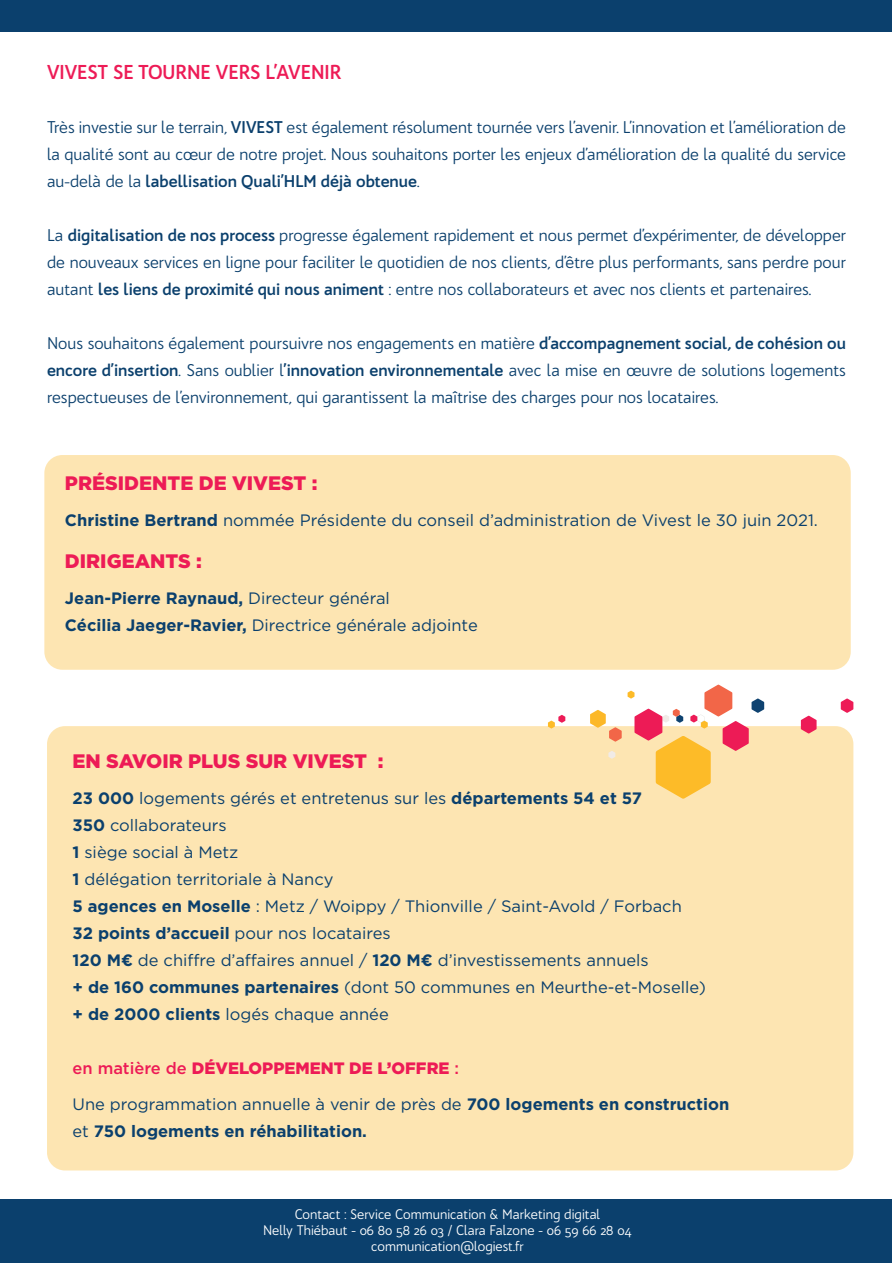
<style>
.page{position:relative;width:893px;height:1263px;background:#fff}
.page>*{position:absolute;margin:0;border:0;box-sizing:border-box;transform-origin:0 0}
.t1{font:900 19.5px "Gotham";color:#ed1b56}
.t2{font:700 19.5px "Bw Quinta Pro";color:#ed1b56}
.t3{font:16.5px/27px "Bw Quinta Pro";color:#0b406d;text-align:justify}
.t4{font:16.5px/27px "Gotham";color:#0b406d}
.t5{font:700 16.5px "Gotham";color:#0b406d}
.t6{font:13.5px/16.2px "Bw Quinta Pro";color:#fff;text-align:center}
.s1{font-weight:700}
.s2{font-weight:500;color:#ed1b56}
.s3{font-weight:900;color:#ed1b56}
.s4{font-weight:400}
</style>
<div class="page">
<div style="left:1px;top:1200px;width:891px;height:63px;background:#0b406d"></div>
<div style="left:1px;top:0;width:891px;height:32px;background:#0b406d"></div>
<div style="left:47px;top:726px;width:806px;height:444px;background:#fde5b2;border-radius:18px"></div>
<svg style="left:841px;top:698px;width:12px;height:15px"></svg>
<svg style="left:590px;top:710px;width:32px;height:32px"></svg>
<svg style="left:548px;top:715px;width:17px;height:13px"></svg>
<svg style="left:801px;top:716px;width:15px;height:17px"></svg>
<svg style="left:628px;top:685px;width:136px;height:114px"></svg>
<svg style="left:608px;top:751px;width:7px;height:8px"></svg>
<div style="left:44px;top:455px;width:807px;height:215px;background:#fde5b2;border-radius:18px"></div>
<p class="t2" style="left:47px;top:60px;width:296px">VIVEST SE TOURNE VERS L’AVENIR</p>
<p class="t3" style="left:47px;top:114px;width:800px">Très investie sur le terrain, <span class="s1">VIVEST</span> est également résolument tournée vers l’avenir. L’innovation et l’amélioration de la qualité sont au cœur de notre projet. Nous souhaitons porter les enjeux d’amélioration de la qualité du service au-delà de la <span class="s1">labellisation Quali’HLM déjà obtenue</span>.</p>
<p class="t3" style="left:47px;top:222px;width:800px">La <span class="s1">digitalisation de nos process</span> progresse également rapidement et nous permet d’expérimenter, de développer de nouveaux services en ligne pour faciliter le quotidien de nos clients, d’être plus performants, sans perdre pour autant <span class="s1">les liens de proximité qui nous animent</span> : entre nos collaborateurs et avec nos clients et partenaires.</p>
<p class="t3" style="left:47px;top:330px;width:800px">Nous souhaitons également poursuivre nos engagements en matière <span class="s1">d’accompagnement social, de cohésion ou encore d’insertion</span>. Sans oublier l<span class="s1">’innovation environnementale</span> avec la mise en œuvre de solutions logements respectueuses de l’environnement, qui garantissent la maîtrise des charges pour nos locataires.</p>
<p class="t1" style="left:65px;top:469px;width:254px">PRÉSIDENTE DE VIVEST :</p>
<p class="t4" style="left:65px;top:506px;width:754px"><span class="s1">Christine Bertrand</span> nommée Présidente du conseil d’administration de Vivest le 30 juin 2021.</p>
<p class="t1" style="left:65px;top:547px;width:138px">DIRIGEANTS :</p>
<p class="t4" style="left:65px;top:584px;width:414px"><span class="s1">Jean-Pierre Raynaud,</span> Directeur général<br><span class="s1">Cécilia Jaeger-Ravier,</span> Directrice générale adjointe</p>
<p class="t1" style="left:73px;top:747px;width:312px">EN SAVOIR PLUS SUR VIVEST :</p>
<p class="t4" style="left:73px;top:784px;width:635px"><span class="s1">23 000</span> logements gérés et entretenus sur les <span class="s1">départements 54 et 57<br>350</span> collaborateurs<br><span class="s1">1</span> siège social à Metz<br><span class="s1">1</span> délégation territoriale à Nancy<br><span class="s1">5 agences en Moselle</span> : Metz / Woippy / Thionville / Saint-Avold / Forbach <span class="s1">32 points d’accueil</span> pour nos locataires<br><span class="s1">120 M€</span> de chiffre d’affaires annuel / <span class="s1">120 M€</span> d’investissements annuels<br><span class="s1">+ de 160 communes partenaires</span> (dont 50 communes en Meurthe-et-Moselle) <span class="s1">+ de 2000 clients</span> logés chaque année</p>
<p class="t4" style="left:73px;top:1049px;width:658px;line-height:36px"><span class="s2">en matière de</span> <span class="s3">DÉVELOPPEMENT DE L’OFFRE</span> <span class="s2">:<br></span>Une programmation annuelle à venir de près de <span class="s1">700 logements en construction</span></p>
<p class="t5" style="left:73px;top:1120px;width:296px"><span class="s4">et</span> 750 logements en réhabilitation.</p>
<p class="t6" style="left:263px;top:1206px;width:370px">Contact : Service Communication &amp; Marketing digital<br>Nelly Thiébaut - 06 80 58 26 03 / Clara Falzone - 06 59 66 28 04 communication@logiest.fr</p>
</div>
